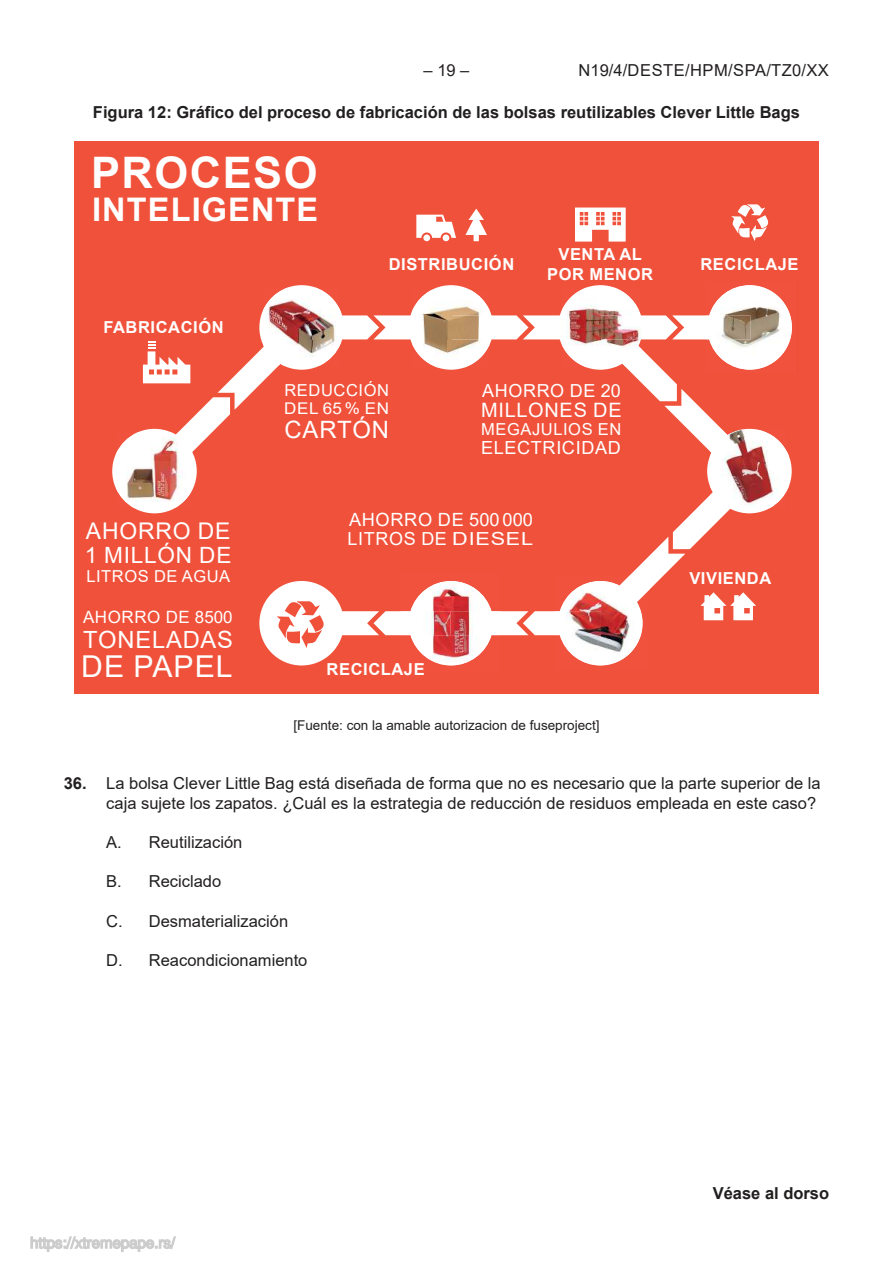
<style>
.page{position:relative;width:893px;height:1263px;background:#fff}
.page>*{position:absolute;margin:0;border:0;box-sizing:border-box;transform-origin:0 0}
.t1{font:700 43.5px "Arial";letter-spacing:.035em;color:#fff}
.t2{font:700 32.55px "Arial";letter-spacing:.035em;color:#fff}
.t3{font:30.15px "Arial";letter-spacing:.035em;color:#fff}
.t4{font:23.85px "Arial";color:#fff}
.t5{font:23.7px "Arial";letter-spacing:.035em;color:#fff}
.t6{font:22.95px "Arial";letter-spacing:.035em;color:#fff}
.t7{font:22.35px "Arial";letter-spacing:.035em;color:#fff}
.t8{font:19.8px "Arial";letter-spacing:.035em;color:#fff}
.t9{font:18.15px "Arial";letter-spacing:.035em;color:#fff}
.t10{font:18px "Arial";letter-spacing:.035em;color:#fff}
.t11{font:16.95px "Arial";letter-spacing:.035em;color:#fff}
.t12{font:16.5px/19.8px "Arial";color:#221f1f;text-align:right}
.t13{font:700 16.5px "Arial";color:#221f1f}
.t14{font:700 16.5px/19.5px "Arial";letter-spacing:.035em;color:#fff;text-align:center}
.t15{font:16.5px "Arial";letter-spacing:.035em;color:#fff}
.t16{font:16.5px "Arial";letter-spacing:.035em;color:#221f1f}
.t17{font:16.2px "Arial";letter-spacing:.035em;color:#fff;scale:1.06 1}
.t18{font:13.5px "Arial";color:#221f1f}
.s1{font-weight:700}
</style>
<div class="page">
<div style="left:74px;top:141px;width:745px;height:553px;background:#f0513a"></div>
<div style="left:259px;top:581px;width:85px;height:84px;background:#fff;border-radius:50%"></div>
<div style="left:112px;top:429px;width:85px;height:84px;background:#fff;border-radius:50%"></div>
<div style="left:707px;top:429px;width:85px;height:84px;background:#fff;border-radius:50%"></div>
<svg style="left:259px;top:285px;width:85px;height:85px"></svg>
<div style="left:409px;top:285px;width:84px;height:85px;background:#fff;border-radius:50%"></div>
<svg style="left:301px;top:315px;width:449px;height:146px"></svg>
<img style="left:116px;top:432px;width:75px;height:76px">
<img style="left:263px;top:288px;width:78px;height:77px">
<img style="left:301px;top:315px;width:40px;height:24px">
<img style="left:413px;top:290px;width:76px;height:77px">
<img style="left:452px;top:315px;width:37px;height:24px">
<img style="left:413px;top:315px;width:39px;height:24px">
<img style="left:562px;top:288px;width:79px;height:79px">
<img style="left:562px;top:315px;width:79px;height:24px">
<img style="left:613px;top:338px;width:28px;height:29px">
<img style="left:706px;top:339px;width:44px;height:34px">
<img style="left:709px;top:285px;width:83px;height:85px">
<img style="left:706px;top:315px;width:44px;height:24px">
<img style="left:722px;top:430px;width:66px;height:78px">
<img style="left:710px;top:430px;width:27px;height:31px">
<img style="left:564px;top:581px;width:79px;height:84px">
<img style="left:415px;top:581px;width:72px;height:84px">
<svg style="left:143px;top:338px;width:147px;height:123px"></svg>
<svg style="left:575px;top:208px;width:51px;height:34px"></svg>
<svg style="left:613px;top:485px;width:143px;height:135px"></svg>
<svg style="left:465px;top:209px;width:22px;height:32px"></svg>
<div style="left:423px;top:234px;width:7px;height:7px;background:#fff;border-radius:50%"></div>
<div style="left:443px;top:234px;width:6px;height:7px;background:#fff;border-radius:50%"></div>
<svg style="left:416px;top:215px;width:40px;height:23px"></svg>
<svg style="left:731px;top:204px;width:38px;height:37px"></svg>
<svg style="left:277px;top:601px;width:324px;height:47px"></svg>
<svg style="left:30px;top:1236px;width:146px;height:16px"></svg>
<p class="t12" style="left:424px;top:62px;width:47px">– 19 –</p>
<p class="t16" style="left:578px;top:64px;width:252px">N19 / 4 /DESTE/ H PM / SPA /TZ0 / XX</p>
<p class="t13" style="left:93px;top:106px;width:709px">Figura 12: Gráfico del proceso de fabricación de las bolsas reutilizables Clever Little Bags</p>
<h1 class="t1" style="left:91px;top:148px;width:228px">PROCESO</h1>
<h2 class="t2" style="left:92px;top:191px;width:228px">INTELIGENTE</h2>
<p class="t14" style="left:103px;top:317px;width:122px">FABRICACI”N</p>
<p class="t14" style="left:389px;top:255px;width:127px">DISTRIBUCI”N</p>
<p class="t14" style="left:547px;top:245px;width:107px">VENTA AL<br>POR MENOR</p>
<p class="t14" style="left:700px;top:254px;width:100px">RECICLAJE</p>
<h3 class="t6" style="left:86px;top:518px;width:146px">AHORRO DE</h3>
<h3 class="t7" style="left:85px;top:542px;width:148px">1 MILL”N DE</h3>
<p class="t15" style="left:86px;top:567px;width:145px">LITROS DE AGUA</p>
<p class="t11" style="left:83px;top:607px;width:151px">AHORRO DE 8500</p>
<h3 class="t5" style="left:83px;top:626px;width:151px">TONELADAS</h3>
<h3 class="t3" style="left:81px;top:649px;width:153px">DE PAPEL</h3>
<p class="t15" style="left:284px;top:380px;width:106px">REDUCCI”N</p>
<p class="t17" style="left:284px;top:399px;width:101px">DEL 65 % EN</p>
<h3 class="t4" style="left:285px;top:416px;width:106px">CART”N</h3>
<p class="t10" style="left:482px;top:380px;width:140px">AHORRO DE 20</p>
<p class="t8" style="left:481px;top:398px;width:142px">MILLONES DE</p>
<p class="t15" style="left:481px;top:419px;width:142px">MEGAJULIOS EN</p>
<p class="t9" style="left:481px;top:437px;width:141px">ELECTRICIDAD</p>
<p class="t9" style="left:349px;top:509px;width:186px">AHORRO DE 500 000</p>
<p class="t10" style="left:348px;top:529px;width:187px">LITROS DE DIESEL</p>
<p class="t14" style="left:327px;top:660px;width:100px">RECICLAJE</p>
<p class="t18" style="left:293px;top:720px;width:308px">[Fuente: con la amable autorizacion de fuseproject]</p>
<p class="t14" style="left:689px;top:568px;width:83px">VIVIENDA</p>
<p class="t12" style="left:64px;top:774px;width:758px"><span class="s1">36.</span> La bolsa Clever Little Bag está diseñada de forma que no es necesario que la parte superior de la caja sujete los zapatos. ¿Cuál es la estrategia de reducción de residuos empleada en este caso?</p>
<p class="t12" style="left:106px;top:834px;width:138px">A. Reutilización</p>
<p class="t12" style="left:106px;top:873px;width:116px">B. Reciclado</p>
<p class="t12" style="left:106px;top:912px;width:183px">C. Desmaterialización</p>
<p class="t12" style="left:106px;top:952px;width:203px">D. Reacondicionamiento</p>
<p class="t13" style="left:713px;top:1187px;width:118px">Véase al dorso</p>
</div>
